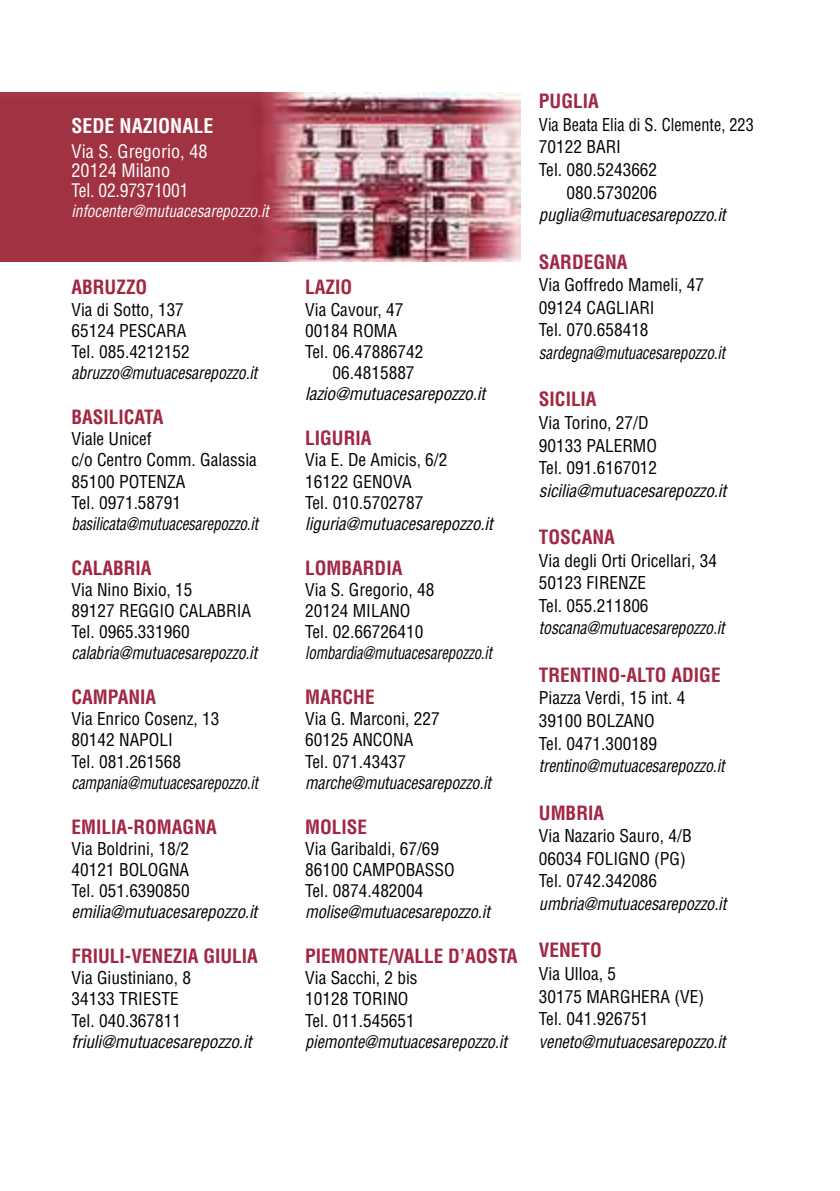
<style>
.page{position:relative;width:840px;height:1191px;background:#fff}
.page>*{position:absolute;margin:0;border:0;box-sizing:border-box;transform-origin:0 0}
.t1{font:700 condensed 19.8px "Helvetica LT Std";color:#fff}
.t2{font:700 condensed 19.2px "Helvetica LT Std";color:#a12743}
.t3{font:condensed 18.2px/19.8px "Helvetica LT Std";color:#fff}
.t4{font:condensed 17.2px/21.2px "Helvetica LT Std";color:#000}
.t5{font:italic condensed 17.2px "Helvetica LT Std";letter-spacing:-.01em;color:#000}
.t6{font:italic condensed 17.2px "Helvetica LT Std";letter-spacing:-.01em;color:#000;scale:.92 1}
.t7{font:italic condensed 17.2px "Helvetica LT Std";letter-spacing:-.01em;color:#000;scale:.95 1}
.t8{font:italic condensed 17.2px "Helvetica LT Std";letter-spacing:-.01em;color:#000;scale:.88 1}
.t9{font:italic condensed 17.2px "Helvetica LT Std";letter-spacing:-.01em;color:#000;scale:.86 1}
.t10{font:italic condensed 17.2px "Helvetica LT Std";letter-spacing:-.01em;color:#000;scale:.87 1}
.t11{font:condensed 17.2px "Helvetica LT Std";color:#000;scale:.94 1}
.t12{font:italic condensed 17.2px "Helvetica LT Std";letter-spacing:-.01em;color:#000;scale:.93 1}
.t13{font:italic condensed 17.2px "Helvetica LT Std";letter-spacing:-.01em;color:#000;scale:.96 1}
.t14{font:italic condensed 16.6px "Helvetica LT Std";color:#fff;scale:.93 1}
</style>
<div class="page">
<img style="left:0;top:92px;width:520px;height:169px">
<p class="t1" style="left:71px;top:113px;width:143px">SEDE NAZIONALE</p>
<p class="t3" style="left:71px;top:141px;width:137px">Via S. Gregorio, 48<br>20124 Milano<br>Tel. 02.97371001</p>
<p class="t14" style="left:71px;top:201px;width:213px">infocenter@mutuacesarepozzo.it</p>
<p class="t2" style="left:71px;top:275px;width:77px">ABRUZZO</p>
<p class="t4" style="left:71px;top:299px;width:120px">Via di Sotto, 137<br>65124 PESCARA<br>Tel. 085.4212152</p>
<p class="t6" style="left:71px;top:362px;width:203px">abruzzo@mutuacesarepozzo.it</p>
<p class="t2" style="left:71px;top:405px;width:93px">BASILICATA</p>
<p class="t4" style="left:71px;top:428px;width:187px">Viale Unicef<br>c/o Centro Comm. Galassia<br>85100 POTENZA<br>Tel. 0971.58791</p>
<p class="t8" style="left:71px;top:513px;width:213px">basilicata@mutuacesarepozzo.it</p>
<p class="t2" style="left:71px;top:555px;width:82px">CALABRIA</p>
<p class="t4" style="left:71px;top:579px;width:181px">Via Nino Bixio, 15<br>89127 REGGIO CALABRIA<br>Tel. 0965.331960</p>
<p class="t6" style="left:71px;top:642px;width:203px">calabria@mutuacesarepozzo.it</p>
<p class="t2" style="left:71px;top:685px;width:86px">CAMPANIA</p>
<p class="t4" style="left:71px;top:708px;width:149px">Via Enrico Cosenz, 13<br>80142 NAPOLI<br>Tel. 081.261568</p>
<p class="t10" style="left:71px;top:772px;width:215px">campania@mutuacesarepozzo.it</p>
<p class="t2" style="left:71px;top:814px;width:147px">EMILIA-ROMAGNA</p>
<p class="t4" style="left:71px;top:837px;width:120px;text-align:justify">Via Boldrini, 18/2<br>40121 BOLOGNA Tel. 051.6390850</p>
<p class="t5" style="left:71px;top:901px;width:187px">emilia@mutuacesarepozzo.it</p>
<p class="t2" style="left:71px;top:944px;width:188px">FRIULI-VENEZIA GIULIA</p>
<p class="t4" style="left:71px;top:967px;width:121px">Via Giustiniano, 8<br>34133 TRIESTE<br>Tel. 040.367811</p>
<p class="t5" style="left:71px;top:1030px;width:181px">friuli@mutuacesarepozzo.it</p>
<p class="t2" style="left:305px;top:275px;width:48px">LAZIO</p>
<p class="t4" style="left:305px;top:299px;width:100px">Via Cavour, 47</p>
<p class="t4" style="left:305px;top:320px;width:93px">00184 ROMA</p>
<p class="t4" style="left:305px;top:341px;width:120px">Tel. 06.47886742</p>
<p class="t4" style="left:332px;top:362px;width:84px">06.4815887</p>
<p class="t5" style="left:305px;top:383px;width:181px">lazio@mutuacesarepozzo.it</p>
<p class="t2" style="left:305px;top:426px;width:68px">LIGURIA</p>
<p class="t4" style="left:305px;top:449px;width:144px">Via E. De Amicis, 6/2<br>16122 GENOVA<br>Tel. 010.5702787</p>
<p class="t5" style="left:305px;top:513px;width:189px">liguria@mutuacesarepozzo.it</p>
<p class="t2" style="left:305px;top:555px;width:99px">LOMBARDIA</p>
<p class="t4" style="left:305px;top:579px;width:131px">Via S. Gregorio, 48<br>20124 MILANO<br>Tel. 02.66726410</p>
<p class="t9" style="left:305px;top:642px;width:218px">lombardia@mutuacesarepozzo.it</p>
<p class="t2" style="left:305px;top:685px;width:71px">MARCHE</p>
<p class="t4" style="left:305px;top:708px;width:136px">Via G. Marconi, 227<br>60125 ANCONA<br>Tel. 071.43437</p>
<p class="t12" style="left:305px;top:772px;width:201px">marche@mutuacesarepozzo.it</p>
<p class="t2" style="left:305px;top:814px;width:63px">MOLISE</p>
<p class="t4" style="left:305px;top:837px;width:151px">Via Garibaldi, 67/69<br>86100 CAMPOBASSO<br>Tel. 0874.482004</p>
<p class="t7" style="left:305px;top:901px;width:196px">molise@mutuacesarepozzo.it</p>
<p class="t2" style="left:305px;top:944px;width:214px">PIEMONTE/VALLE D’AOSTA</p>
<p class="t4" style="left:305px;top:967px;width:114px">Via Sacchi, 2 bis<br>10128 TORINO<br>Tel. 011.545651</p>
<p class="t7" style="left:305px;top:1030px;width:214px">piemonte@mutuacesarepozzo.it</p>
<p class="t2" style="left:538px;top:89px;width:61px">PUGLIA</p>
<p class="t11" style="left:538px;top:114px;width:230px">Via Beata Elia di S. Clemente, 223</p>
<p class="t4" style="left:538px;top:136px;width:84px">70122 BARI</p>
<p class="t4" style="left:538px;top:159px;width:120px">Tel. 080.5243662</p>
<p class="t4" style="left:566px;top:182px;width:92px">080.5730206</p>
<p class="t5" style="left:538px;top:204px;width:188px">puglia@mutuacesarepozzo.it</p>
<p class="t2" style="left:538px;top:249px;width:90px">SARDEGNA</p>
<p class="t4" style="left:538px;top:273px;width:167px;line-height:22.6px">Via Goffredo Mameli, 47<br>09124 CAGLIARI<br>Tel. 070.658418</p>
<p class="t8" style="left:538px;top:342px;width:213px">sardegna@mutuacesarepozzo.it</p>
<p class="t2" style="left:538px;top:387px;width:59px">SICILIA</p>
<p class="t4" style="left:538px;top:411px;width:120px;line-height:22.6px">Via Torino, 27/D<br>90133 PALERMO<br>Tel. 091.6167012</p>
<p class="t5" style="left:538px;top:479px;width:189px">sicilia@mutuacesarepozzo.it</p>
<p class="t2" style="left:538px;top:525px;width:77px">TOSCANA</p>
<p class="t4" style="left:538px;top:549px;width:179px;line-height:22.6px">Via degli Orti Oricellari, 34<br>50123 FIRENZE<br>Tel. 055.211806</p>
<p class="t6" style="left:538px;top:617px;width:203px">toscana@mutuacesarepozzo.it</p>
<p class="t2" style="left:538px;top:663px;width:183px">TRENTINO-ALTO ADIGE</p>
<p class="t4" style="left:538px;top:687px;width:148px;line-height:22.6px">Piazza Verdi, 15 int. 4<br>39100 BOLZANO<br>Tel. 0471.300189</p>
<p class="t6" style="left:538px;top:755px;width:203px">trentino@mutuacesarepozzo.it</p>
<p class="t2" style="left:538px;top:800px;width:67px">UMBRIA</p>
<p class="t4" style="left:538px;top:824px;width:154px;line-height:22.6px">Via Nazario Sauro, 4/B<br>06034 FOLIGNO (PG)<br>Tel. 0742.342086</p>
<p class="t7" style="left:538px;top:893px;width:199px">umbria@mutuacesarepozzo.it</p>
<p class="t2" style="left:538px;top:938px;width:64px">VENETO</p>
<p class="t4" style="left:538px;top:962px;width:167px;line-height:22.6px">Via Ulloa, 5<br>30175 MARGHERA (VE)<br>Tel. 041.926751</p>
<p class="t13" style="left:538px;top:1030px;width:196px">veneto@mutuacesarepozzo.it</p>
</div>
